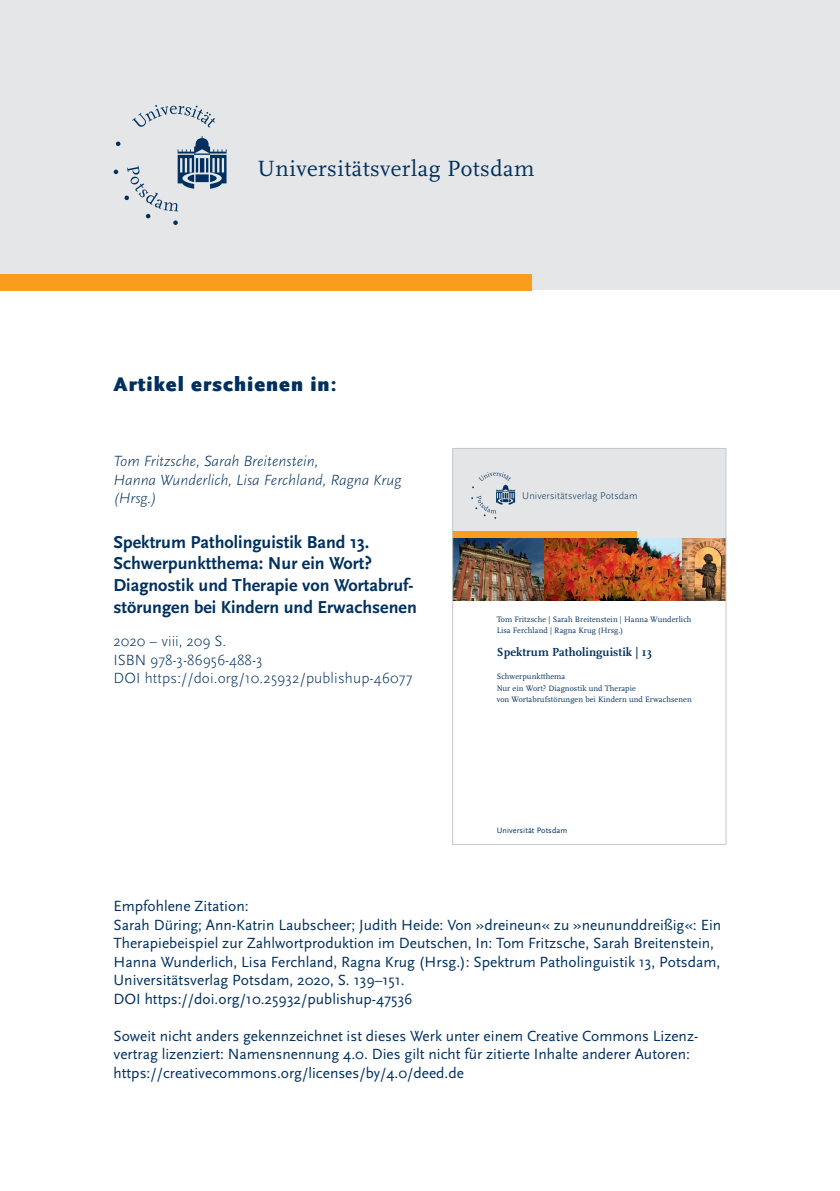
<style>
.page{position:relative;width:840px;height:1191px;background:#fff}
.page>*{position:absolute;margin:0;border:0;box-sizing:border-box;transform-origin:0 0}
.t1{font:23px "Scala";letter-spacing:.02em;color:#00305f}
.Titel_1{font:900 20.6px "Scala Sans Pro";letter-spacing:.05em;color:#00305f}
.Fließtext{font:700 18px/21.6px "Scala Sans Pro";color:#00305f}
.Fließtext-2{font:15.4px/18.4px "Scala Sans Pro";color:#00305f}
.Fließtext-3{font:300 15.4px/18.4px "Scala Sans Pro";letter-spacing:.01em;color:#00305f}
.Titel_1-2{font:italic 300 15.4px/18.4px "Scala Sans Pro";color:#00305f}
.t2{font:700 12.2px "Scala";letter-spacing:.01em;color:#00305f}
.t3{font:300 10.2px "Scala Sans Pro";letter-spacing:.01em;color:#00305f}
.t4{font:8.2px/11.4px "Scala";letter-spacing:.01em;color:#00305f}
.t5{font:8.2px "Scala Sans Pro";letter-spacing:.01em;color:#00305f}
</style>
<div class="page">
<div style="left:0;top:0;width:839px;height:290px;background:#e4e5e6"></div>
<svg style="left:132px;top:105px;width:83px;height:22px"></svg>
<svg style="left:113px;top:136px;width:113px;height:89px"></svg>
<div style="left:0;top:274px;width:531px;height:17px;background:#f99d1c"></div>
<div style="left:452px;top:448px;width:273px;height:91px;background:#e4e5e6"></div>
<div style="left:452px;top:531px;width:184px;height:8px;background:#f99d1c"></div>
<svg style="left:471px;top:472px;width:44px;height:47px"></svg>
<img style="left:454px;top:539px;width:226px;height:61px">
<img style="left:680px;top:539px;width:44px;height:61px">
<div style="left:452px;top:448px;width:274px;height:397px;border:1px solid #c7c8ca"></div>
<p class="t1" style="left:257px;top:156px;width:278px">Universitätsverlag Potsdam</p>
<p class="Titel_1" style="left:113px;top:372px;width:224px">Artikel erschienen in:</p>
<p class="Titel_1-2" style="left:113px;top:452px;width:289px">Tom Fritzsche, Sarah Breitenstein,<br>Hanna Wunderlich, Lisa Ferchland, Ragna Krug (Hrsg.)</p>
<p class="Fließtext" style="left:113px;top:531px;width:304px">Spektrum Patholinguistik Band 13.<br>Schwerpunktthema: Nur ein Wort?<br>Diagnostik und Therapie von Wortabruf&shy;störungen bei Kindern und Erwachsenen</p>
<p class="Fließtext-3" style="left:113px;top:632px;width:114px">2020 – viii, 209 S.</p>
<p class="Fließtext-3" style="left:113px;top:650px;width:300px">ISBN 978-3-86956-488-3<br>DOI https://doi.org/10.25932/publishup-46077</p>
<p class="t3" style="left:522px;top:490px;width:117px">Universitätsverlag Potsdam</p>
<p class="t4" style="left:496px;top:614px;width:196px">Tom Fritzsche | Sarah Breitenstein | Hanna Wunderlich<br>Lisa Ferchland | Ragna Krug (Hrsg.)</p>
<p class="t2" style="left:496px;top:645px;width:157px">Spektrum Patholinguistik | 13</p>
<p class="t4" style="left:496px;top:671px;width:196px">Schwerpunktthema<br>Nur ein Wort? Diagnostik und Therapie<br>von Wortabrufstörungen bei Kindern und Erwachsenen</p>
<p class="t5" style="left:496px;top:826px;width:72px">Universität Potsdam</p>
<p class="Fließtext-2" style="left:113px;top:897px;width:136px">Empfohlene Zitation:</p>
<p class="Fließtext-2" style="left:113px;top:915px;width:609px">Sarah Düring; Ann-Katrin Laubscheer; Judith Heide: Von »dreineun« zu »neununddreißig«: Ein Therapiebeispiel zur Zahlwortproduktion im Deutschen, In: Tom Fritzsche, Sarah Breitenstein, Hanna Wunderlich, Lisa Ferchland, Ragna Krug (Hrsg.): Spektrum Patholinguistik 13, Potsdam, Universitätsverlag Potsdam, 2020, S. 139–151.</p>
<p class="Fließtext-2" style="left:113px;top:989px;width:300px">DOI https://doi.org/10.25932/publishup-47536</p>
<p class="Fließtext-2" style="left:113px;top:1026px;width:584px">Soweit nicht anders gekennzeichnet ist dieses Werk unter einem Creative Commons Lizenz&shy;vertrag lizenziert: Namensnennung 4.0. Dies gilt nicht für zitierte Inhalte anderer Autoren:</p>
<p class="Fließtext-2" style="left:113px;top:1063px;width:352px">https://creativecommons.org/licenses/by/4.0/deed.de</p>
</div>
